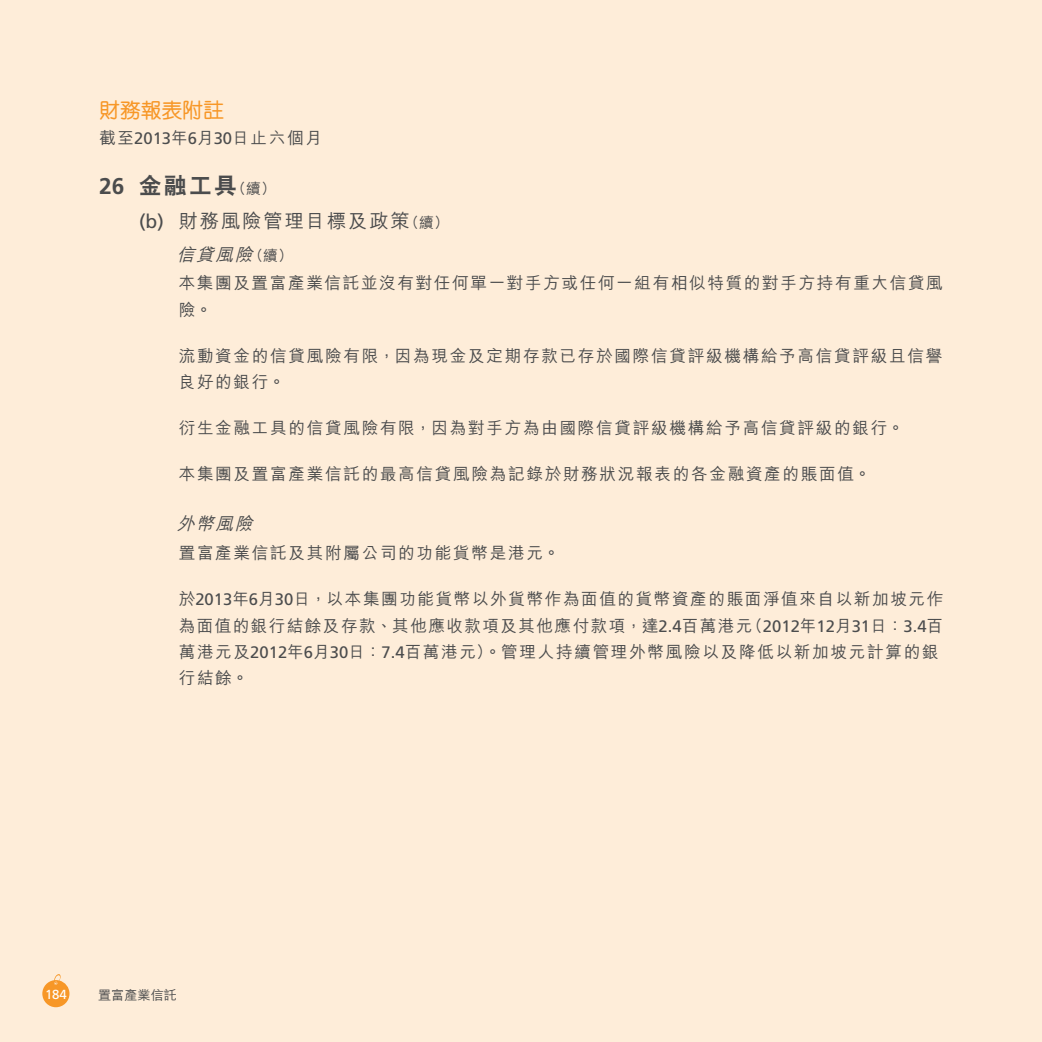
<style>
.page{position:relative;width:1042px;height:1042px;background:#fff}
.page>*{position:absolute;margin:0;border:0;box-sizing:border-box;transform-origin:0 0}
.t1{font:22.75px "C Hei 2 HK Xbold E Ten B5 H";color:#4b4c4d}
.t2{font:21px "M Yuen HK Medium E Ten B5 H";letter-spacing:-.01em;color:#f79727}
.t3{font:19.25px "M Hei HK Medium E Ten B5 H";letter-spacing:.1em;color:#4b4c4d}
.t4{font:italic 17.5px "M Hei HK Medium E Ten B5 H";color:#4b4c4d}
.t5{font:16.62px/26.2px "M Hei HK Medium E Ten B5 H";letter-spacing:.1em;color:#4b4c4d}
.t6{font:13.12px "M Hei HK Medium E Ten B5 H";color:#4b4c4d}
.t7{font:13.12px "Frutiger LT Std";color:#fff}
.s1{font-family:"Frutiger LT Std"}
.s2{font-family:"Frutiger LT Std";font-weight:700}
.s3{font-family:"M Hei HK Medium E Ten B5 H";font-size:14.88px}
.s4{font-size:14.88px}
.s5{font-style:normal;font-size:14.88px}
</style>
<div class="page">
<div style="left:0;top:0;width:1041px;height:1041px;background:#feedd9"></div>
<svg style="left:42px;top:974px;width:27px;height:33px"></svg>
<p class="t2" style="left:99px;top:102px;width:126px">財務報表附註</p>
<p class="t5" style="left:99px;top:127px;width:224px">截至<span class="s1">2013</span>年<span class="s1">6</span>月<span class="s1">30</span>日止六個月</p>
<h1 class="t1" style="left:99px;top:176px;width:178px"><span class="s2">26</span> 金融工具<span class="s3">（續）</span></h1>
<p class="t3" style="left:139px;top:213px;width:311px"><span class="s1">(b)</span> 財務風險管理目標及政策<span class="s4">（續）</span></p>
<p class="t4" style="left:177px;top:247px;width:118px">信貸風險<span class="s5">（續）</span></p>
<p class="t5" style="left:179px;top:272px;width:765px">本集團及置富產業信託並沒有對任何單一對手方或任何一組有相似特質的對手方持有重大信貸風險。</p>
<p class="t5" style="left:179px;top:344px;width:765px">流動資金的信貸風險有限，因為現金及定期存款已存於國際信貸評級機構給予高信貸評級且信譽良好的銀行。</p>
<p class="t5" style="left:179px;top:417px;width:726px">衍生金融工具的信貸風險有限，因為對手方為由國際信貸評級機構給予高信貸評級的銀行。</p>
<p class="t5" style="left:179px;top:463px;width:693px">本集團及置富產業信託的最高信貸風險為記錄於財務狀況報表的各金融資產的賬面值。</p>
<p class="t4" style="left:177px;top:517px;width:81px">外幣風險</p>
<p class="t5" style="left:179px;top:542px;width:382px">置富產業信託及其附屬公司的功能貨幣是港元。</p>
<p class="t5" style="left:179px;top:588px;width:766px">於<span class="s1">2013</span>年<span class="s1">6</span>月<span class="s1">30</span>日，以本集團功能貨幣以外貨幣作為面值的貨幣資產的賬面淨值來自以新加坡元作為面值的銀行結餘及存款、其他應收款項及其他應付款項，達<span class="s1">2.4</span>百萬港元（<span class="s1">2012</span>年<span class="s1">12</span>月<span class="s1">31</span>日：<span class="s1">3.4</span>百萬港元及<span class="s1">2012</span>年<span class="s1">6</span>月<span class="s1">30</span>日：<span class="s1">7.4</span>百萬港元）。管理人持續管理外幣風險以及降低以新加坡元計算的銀行結餘。</p>
<p class="t7" style="left:45px;top:989px;width:23px">184</p>
<p class="t6" style="left:98px;top:989px;width:80px">置富產業信託</p>
</div>
